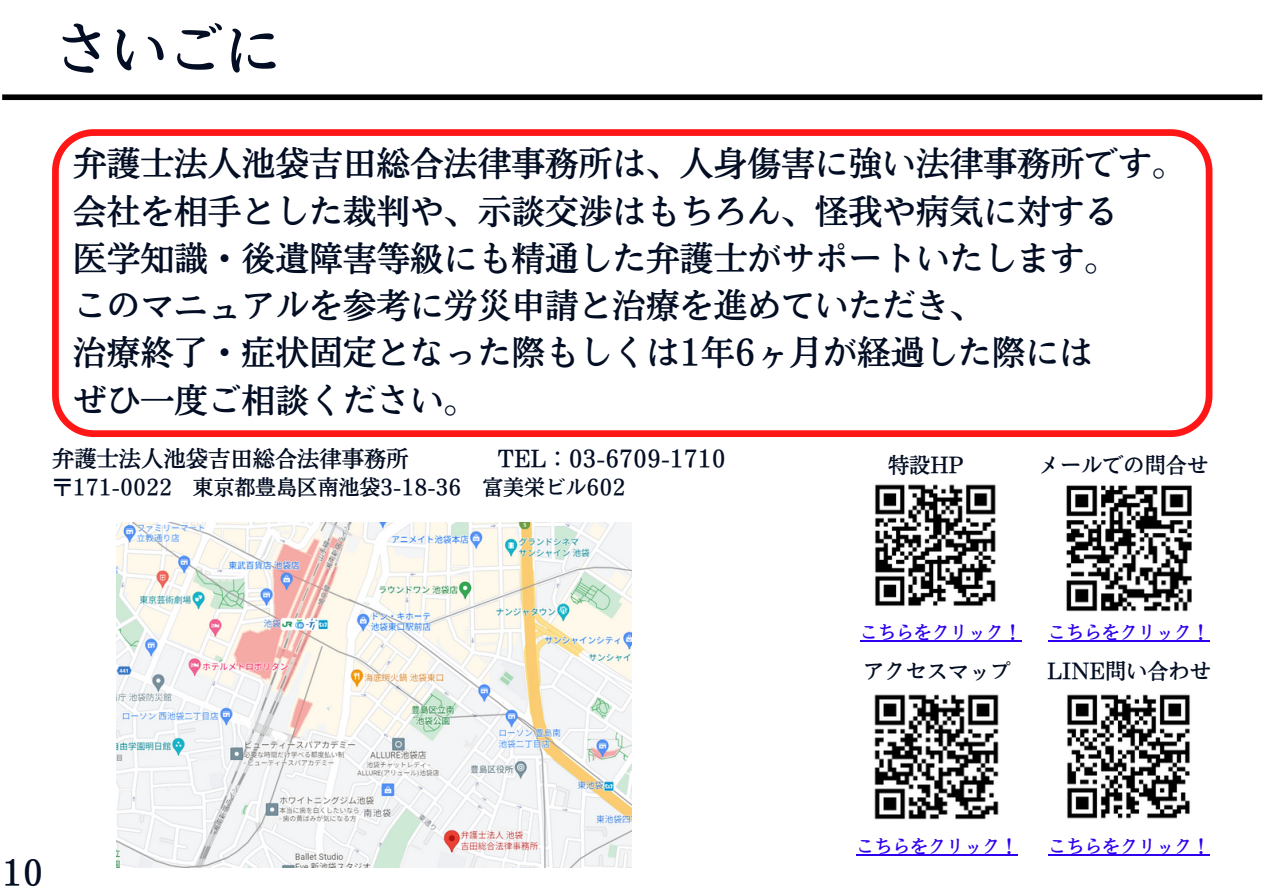
<style>
.page{position:relative;width:1263px;height:894px;background:#fff}
.page>*{position:absolute;margin:0;border:0;box-sizing:border-box;transform-origin:0 0}
.t1{font:56.7px "Nud Motoya Mincho Std W5";color:#030e24}
.t2{font:33.75px "Nud Motoya Mincho Std W5";color:#030e24}
.t3{font:32.85px "Nud Motoya Mincho Std W5";color:#030e24}
.t4{font:22.35px "Nud Motoya Mincho Std W5";color:#030e24}
.t5{font:21.15px "Nud Motoya Mincho Std W5";color:#030e24}
.t6{font:20.85px "Nud Motoya Mincho Std W5";color:#030e24}
.t7{font:18px "Nud Motoya Mincho Std W5";color:#2f00ed}
</style>
<div class="page">
<div style="left:2px;top:94px;width:1260px;height:6px;background:#000"></div>
<svg style="left:52px;top:129px;width:1160px;height:308px"></svg>
<img style="left:117px;top:522px;width:515px;height:345px">
<img style="left:875px;top:484px;width:121px;height:122px">
<img style="left:1066px;top:485px;width:125px;height:126px">
<img style="left:1067px;top:694px;width:123px;height:124px">
<img style="left:874px;top:694px;width:125px;height:124px">
<hr style="left:1048px;top:640px;width:162px;height:1px;background:#2f00ed">
<hr style="left:856px;top:853px;width:162px;height:1px;background:#2f00ed">
<hr style="left:860px;top:640px;width:162px;height:1px;background:#2f00ed">
<hr style="left:1048px;top:853px;width:162px;height:1px;background:#2f00ed">
<p class="t1" style="left:54px;top:21px;width:229px">さいごに</p>
<p class="t2" style="left:73px;top:147px;width:1114px">弁護士法人池袋吉田総合法律事務所は、人身傷害に強い法律事務所です。</p>
<p class="t2" style="left:73px;top:194px;width:1047px">会社を相手とした裁判や、示談交渉はもちろん、怪我や病気に対する</p>
<p class="t2" style="left:73px;top:241px;width:1047px">医学知識・後遺障害等級にも精通した弁護士がサポートいたします。</p>
<p class="t2" style="left:73px;top:288px;width:912px">このマニュアルを参考に労災申請と治療を進めていただき、</p>
<p class="t2" style="left:73px;top:335px;width:1021px">治療終了・症状固定となった際もしくは1年6ヶ月が経過した際には</p>
<p class="t2" style="left:73px;top:382px;width:406px">ぜひ一度ご相談ください。</p>
<p class="t4" style="left:52px;top:447px;width:358px">弁護士法人池袋吉田総合法律事務所</p>
<p class="t4" style="left:497px;top:447px;width:230px">TEL：03-6709-1710</p>
<p class="t6" style="left:52px;top:476px;width:575px">〒171-0022 東京都豊島区南池袋3-18-36 富美栄ビル602</p>
<p class="t5" style="left:888px;top:454px;width:77px">特設HP</p>
<p class="t5" style="left:1039px;top:454px;width:171px">メールでの問合せ</p>
<p class="t7" style="left:860px;top:623px;width:163px">こちらをクリック！</p>
<p class="t5" style="left:863px;top:660px;width:150px">アクセスマップ</p>
<p class="t7" style="left:1048px;top:623px;width:163px">こちらをクリック！</p>
<p class="t5" style="left:1047px;top:660px;width:165px">LINE問い合わせ</p>
<p class="t3" style="left:2px;top:856px;width:42px">10</p>
<p class="t7" style="left:856px;top:836px;width:163px">こちらをクリック！</p>
<p class="t7" style="left:1048px;top:836px;width:163px">こちらをクリック！</p>
</div>
